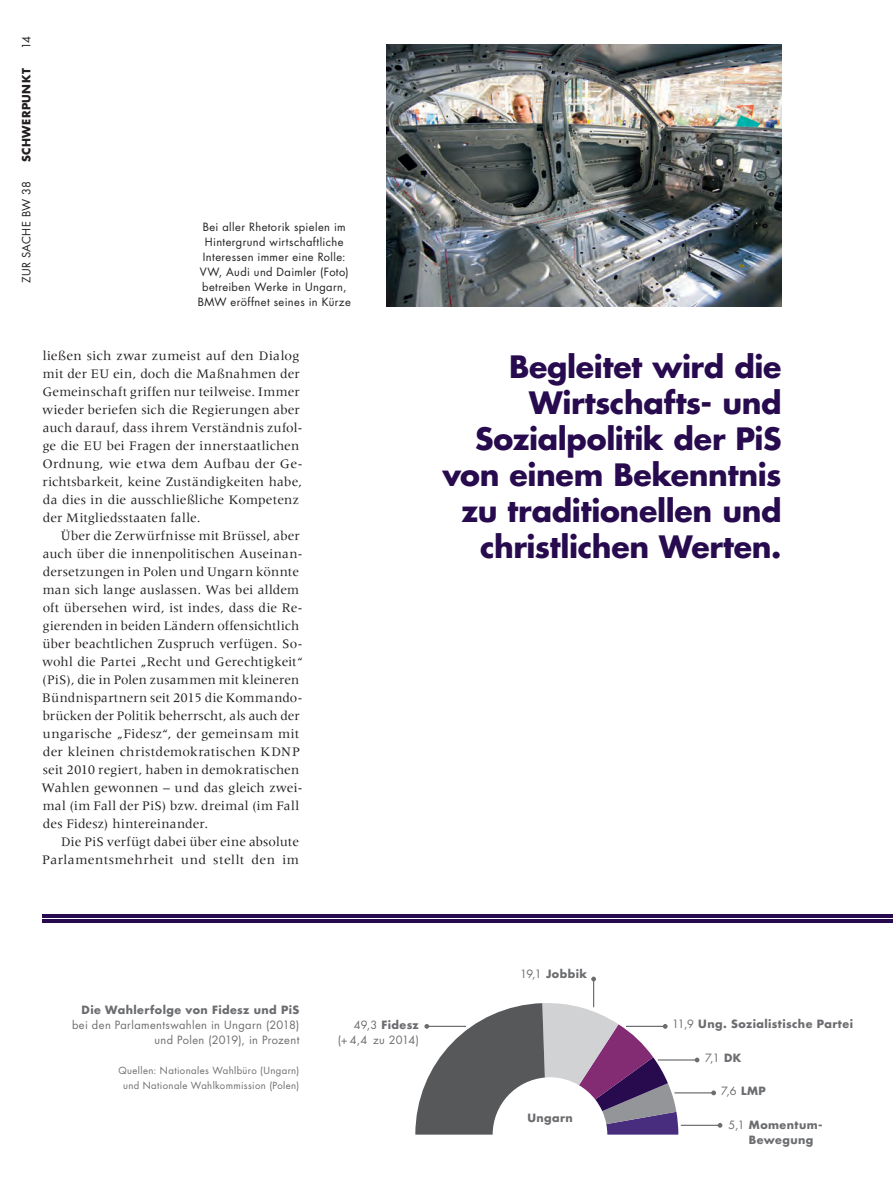
<style>
.page{position:relative;width:893px;height:1191px;background:#fff}
.page>*{position:absolute;margin:0;border:0;box-sizing:border-box;transform-origin:0 0}
.t1{font:700 30px/36px "Futura Std";letter-spacing:-.01em;color:#270b4e;text-align:right}
.t2{font:13.5px/18px "Meridien LT Std";letter-spacing:.01em;color:#231f20}
.t3{font:11.1px/15px "Futura Std";letter-spacing:.035em;color:#231f20;text-align:center}
.t4{font:700 11.1px/15px "Futura Std";letter-spacing:.04em;color:#6c6d70}
.t5{font:11.1px/15px "Futura Std";letter-spacing:.035em;color:#6c6d70;text-align:right}
.t6{font:700 11.1px "Futura Std";color:#231f20}
.t7{font:9.6px/15px "Futura Std";letter-spacing:.04em;color:#6c6d70;text-align:center}
.s1{font-weight:400}
.s2{font-weight:700}
</style>
<div class="page">
<hr style="left:43px;top:919px;width:850px;height:4px;background:#270b4e">
<hr style="left:43px;top:914px;width:850px;height:3px;background:#270b4e">
<img style="left:387px;top:44px;width:395px;height:262px">
<hr style="left:658px;top:1059px;width:39px;height:1px;background:#6c6d70">
<svg style="left:695px;top:1057px;width:4px;height:5px"></svg>
<svg style="left:415px;top:976px;width:263px;height:158px"></svg>
<hr style="left:674px;top:1092px;width:40px;height:1px;background:#6c6d70">
<svg style="left:711px;top:1090px;width:5px;height:5px"></svg>
<hr style="left:681px;top:1124px;width:39px;height:2px;background:#6c6d70">
<svg style="left:718px;top:1123px;width:4px;height:4px"></svg>
<p class="t3" style="left:19px;top:49px;width:15px;rotate:-90deg">14</p>
<p class="t6" style="left:19px;top:74px;width:7px;rotate:-90deg">T</p>
<p class="t6" style="left:19px;top:125px;width:22px;rotate:-90deg">ERPUNK</p>
<p class="t6" style="left:19px;top:162px;width:15px;rotate:-90deg">SCHW</p>
<p class="t3" style="left:19px;top:283px;width:104px;rotate:-90deg">ZUR SACHE BW 38</p>
<p class="t3" style="left:198px;top:220px;width:154px">Bei aller Rhetorik spielen im<br>Hintergrund wirtschaftliche<br>Interessen immer eine Rolle:<br>VW, Audi und Daimler (Foto) betreiben Werke in Ungarn,<br>BMW eröffnet seines in Kürze</p>
<p class="t2" style="left:42px;top:347px;width:262px">ließen sich zwar zumeist auf den Dialog mit der EU ein, doch die Maßnahmen der Gemeinschaft griffen nur teilweise. Immer wieder beriefen sich die Regierungen aber auch darauf, dass ihrem Verständnis zufol&shy;ge die EU bei Fragen der innerstaatlichen Ordnung, wie etwa dem Aufbau der Ge&shy;richtsbarkeit, keine Zuständigkeiten habe, da dies in die ausschließliche Kompetenz der Mitgliedsstaaten falle.</p>
<p class="t2" style="left:42px;top:527px;width:263px;text-indent:19px">Über die Zerwürfnisse mit Brüssel, aber auch über die innenpolitischen Auseinan&shy;dersetzungen in Polen und Ungarn könnte man sich lange auslassen. Was bei alldem oft übersehen wird, ist indes, dass die Re&shy;gierenden in beiden Ländern offensichtlich über beachtlichen Zuspruch verfügen. So&shy;wohl die Partei „Recht und Gerechtigkeit“ (PiS), die in Polen zusammen mit kleineren Bündnispartnern seit 2015 die Kommando&shy;brücken der Politik beherrscht, als auch der ungarische „Fidesz“, der gemeinsam mit der kleinen christdemokratischen KDNP seit 2010 regiert, haben in demokratischen Wahlen gewonnen – und das gleich zwei&shy;mal (im Fall der PiS) bzw. dreimal (im Fall des Fidesz) hintereinander.</p>
<p class="t2" style="left:42px;top:833px;width:258px;text-align:right">Die PiS verfügt dabei über eine absolute<br>Parlamentsmehrheit und stellt den im</p>
<h1 class="t1" style="left:442px;top:348px;width:341px">Begleitet wird die<br>Wirtschafts- und<br>Sozialpolitik der PiS von einem Bekenntnis zu traditionellen und christlichen Werten.</h1>
<p class="t4" style="left:82px;top:1002px;width:219px">Die Wahlerfolge von Fidesz und PiS</p>
<p class="t5" style="left:72px;top:1017px;width:229px">bei den Parlamentswahlen in Ungarn (2018) und Polen (2019), in Prozent</p>
<p class="t7" style="left:118px;top:1063px;width:182px">Quellen: Nationales Wahlbüro (Ungarn) und Nationale Wahlkommission (Polen)</p>
<p class="t4" style="left:520px;top:966px;width:69px"><span class="s1">19,1</span> Jobbik</p>
<p class="t5" style="left:338px;top:1017px;width:83px">49,3 <span class="s2">Fidesz<br></span>(+ 4,4 zu 2014)</p>
<p class="t4" style="left:672px;top:1016px;width:182px"><span class="s1">11,9</span> U ng. Sozialistische Partei</p>
<p class="t5" style="left:705px;top:1050px;width:37px">7,1 <span class="s2">DK</span></p>
<p class="t5" style="left:721px;top:1083px;width:45px">7,6 <span class="s2">LMP</span></p>
<p class="t4" style="left:749px;top:1116px;width:75px;text-indent:-20px"><span class="s1">5,1</span> Momentum-<br>Bewegung</p>
<p class="t4" style="left:527px;top:1110px;width:47px">Ungarn</p>
</div>
